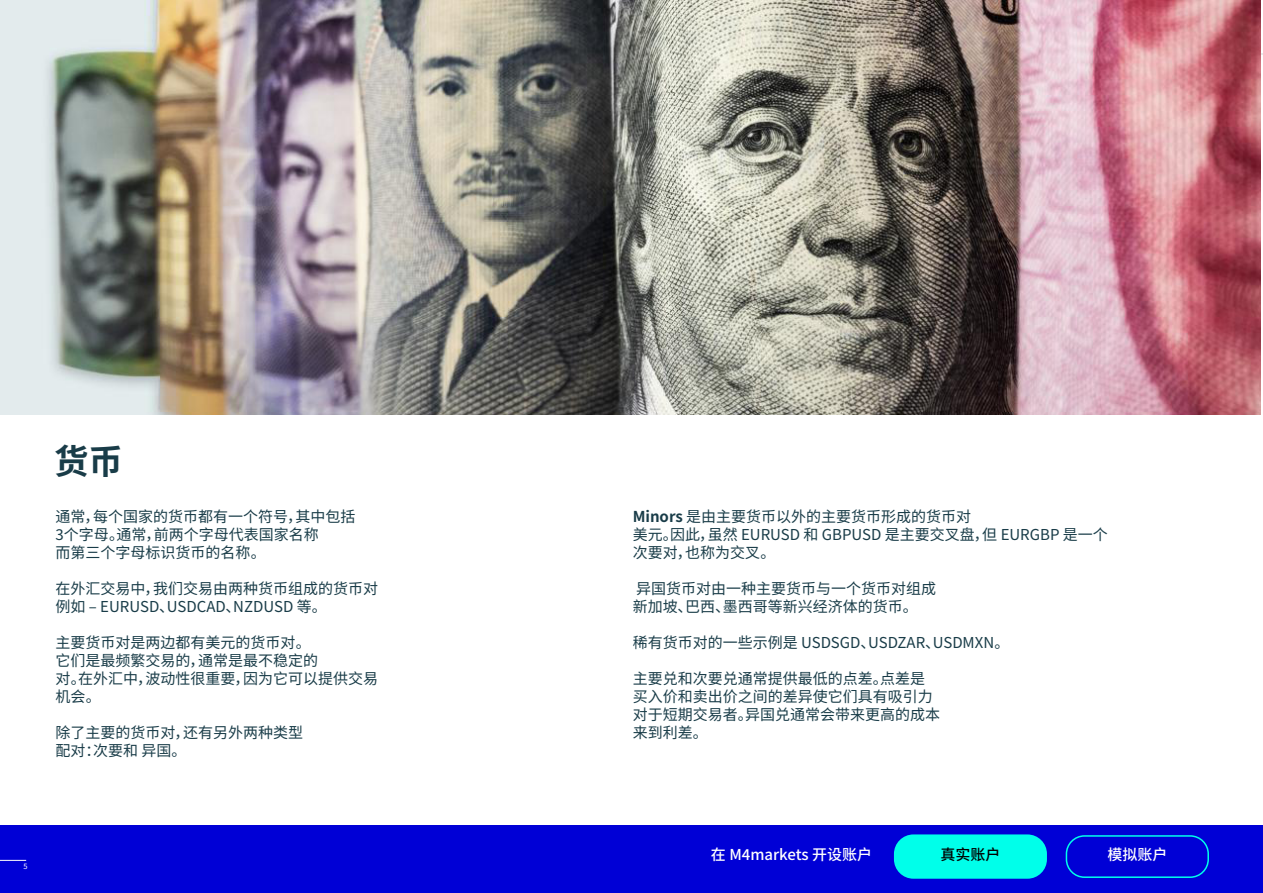
<style>
.page{position:relative;width:1263px;height:893px;background:#fff}
.page>*{position:absolute;margin:0;border:0;box-sizing:border-box;transform-origin:0 0}
.t1{font:700 34.5px "Noto Sans SC";color:#193c48}
.t2{font:15px/18px "Noto Sans SC";color:#193c48}
.t3{font:500 15px "Noto Sans SC";color:#fff}
.t4{font:500 15px "Noto Sans SC";color:#000}
.t5{font:7.5px "Noto Sans SC";color:#fff}
.s1{font-weight:700}
</style>
<div class="page">
<div style="left:0;top:825px;width:1263px;height:68px;background:#0000d6"></div>
<svg style="left:0;top:860px;width:26px;height:1px"></svg>
<div style="left:1066px;top:835px;width:143px;height:43px;border:2px solid #00ffea;border-radius:18px"></div>
<div style="left:895px;top:836px;width:150px;height:41px;background:#00ffea;border-radius:18px"></div>
<div style="left:894px;top:834px;width:153px;height:45px;border:3px solid #00ffea;border-radius:18px"></div>
<img style="left:0;top:0;width:1260px;height:414px">
<h1 class="t1" style="left:54px;top:442px;width:70px">货币</h1>
<p class="t2" style="left:56px;top:508px;width:301px">通常，每个国家的货币都有一个符号，其中包括<br>3个字母。通常，前两个字母代表国家名称<br>而第三个字母标识货币的名称。</p>
<p class="t2" style="left:56px;top:580px;width:324px">在外汇交易中，我们交易由两种货币组成的货币对例如 – EURUSD、USDCAD、NZDUSD 等。</p>
<p class="t2" style="left:56px;top:634px;width:324px">主要货币对是两边都有美元的货币对。<br>它们是最频繁交易的，通常是最不稳定的<br>对。在外汇中，波动性很重要，因为它可以提供交易机会。</p>
<p class="t2" style="left:56px;top:724px;width:249px">除了主要的货币对，还有另外两种类型配对：次要和 异国。</p>
<p class="t5" style="left:23px;top:862px;width:6px">5</p>
<p class="t2" style="left:633px;top:508px;width:477px"><span class="s1">Minors</span> 是由主要货币以外的主要货币形成的货币对<br>美元。因此，虽然 EURUSD 和 GBPUSD 是主要交叉盘，但 EURGBP 是一个次要对，也称为交叉。</p>
<p class="t2" style="left:633px;top:580px;width:305px">异国货币对由一种主要货币与一个货币对组成新加坡、巴西、墨西哥等新兴经济体的货币。</p>
<p class="t2" style="left:633px;top:634px;width:378px">稀有货币对的一些示例是 USDSGD、USDZAR、USDMXN。</p>
<p class="t2" style="left:633px;top:670px;width:309px">主要兑和次要兑通常提供最低的点差。点差是买入价和卖出价之间的差异使它们具有吸引力对于短期交易者。异国兑通常会带来更高的成本来到利差。</p>
<p class="t3" style="left:711px;top:846px;width:163px">在 M4markets 开设账户</p>
<p class="t4" style="left:940px;top:846px;width:61px">真实账户</p>
<p class="t3" style="left:1107px;top:846px;width:61px">模拟账户</p>
</div>
